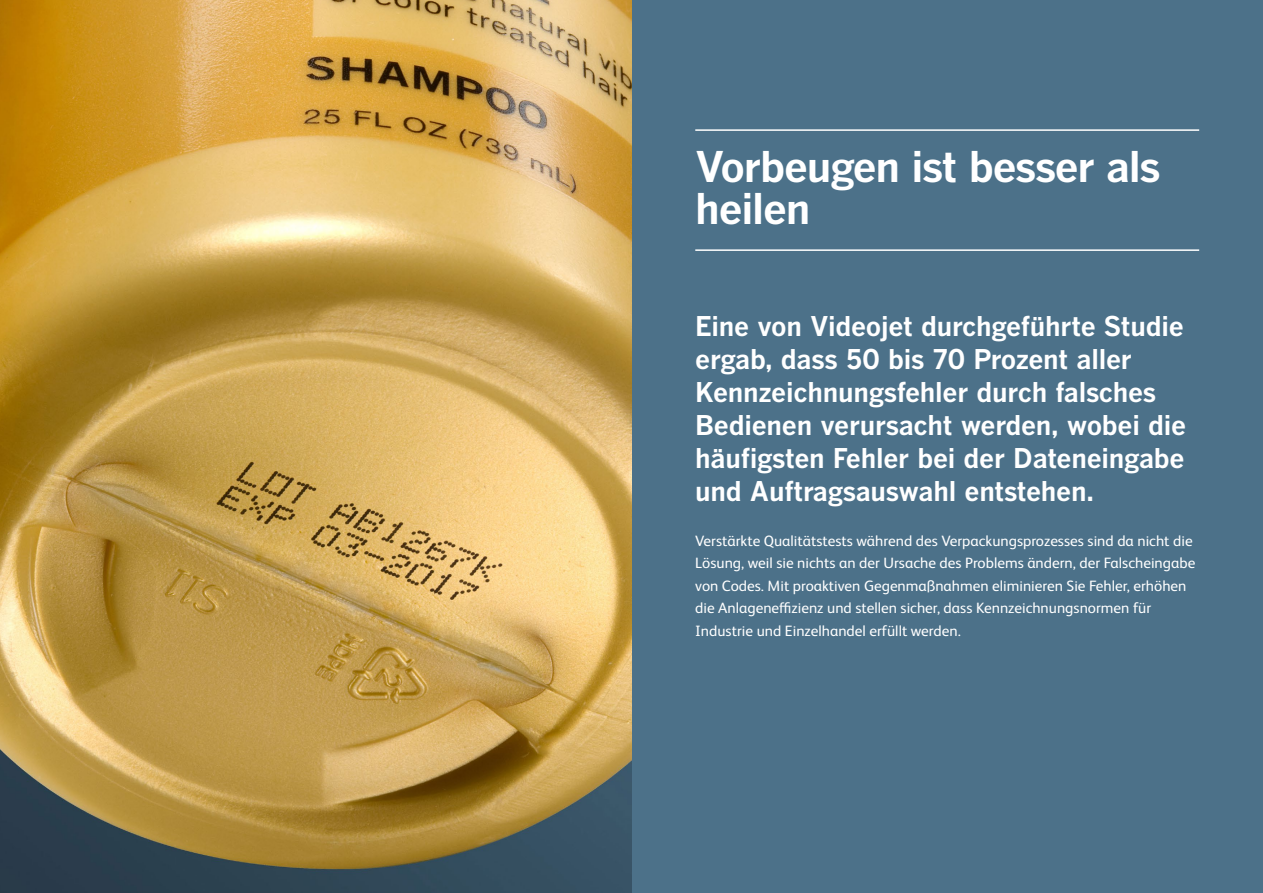
<style>
.page{position:relative;width:1263px;height:893px;background:#fff}
.page>*{position:absolute;margin:0;border:0;box-sizing:border-box;transform-origin:0 0}
.t1{font:700 42px/42px "Benton Gothic";letter-spacing:-.03em;color:#fff}
.t2{font:700 27px/33px "Benton Gothic";letter-spacing:-.01em;color:#fff}
.t3{font:15px/22.5px "FS Albert Pro";color:#fff}
</style>
<div class="page">
<div style="left:631px;top:0;width:632px;height:893px;background:#4c7189"></div>
<img style="left:0;top:0;width:631px;height:893px">
<hr style="left:695px;top:129px;width:504px;height:2px;background:#fff">
<hr style="left:695px;top:249px;width:504px;height:2px;background:#fff">
<h1 class="t1" style="left:695px;top:146px;width:467px">Vorbeugen ist besser als heilen</h1>
<h2 class="t2" style="left:695px;top:310px;width:492px">Eine von Videojet durchgeführte Studie ergab, dass 50 bis 70 Prozent aller Kennzeichnungsfehler durch falsches Bedienen verursacht werden, wobei die häufigsten Fehler bei der Dateneingabe und Auftragsauswahl entstehen.</h2>
<p class="t3" style="left:695px;top:528px;width:501px">Verstärkte Qualitätstests während des Verpackungsprozesses sind da nicht die Lösung, weil sie nichts an der Ursache des Problems ändern, der Falscheingabe von Codes. Mit proaktiven Gegenmaßnahmen eliminieren Sie Fehler, erhöhen die Anlageneffizienz und stellen sicher, dass Kennzeichnungsnormen für Industrie und Einzelhandel erfüllt werden.</p>
</div>
